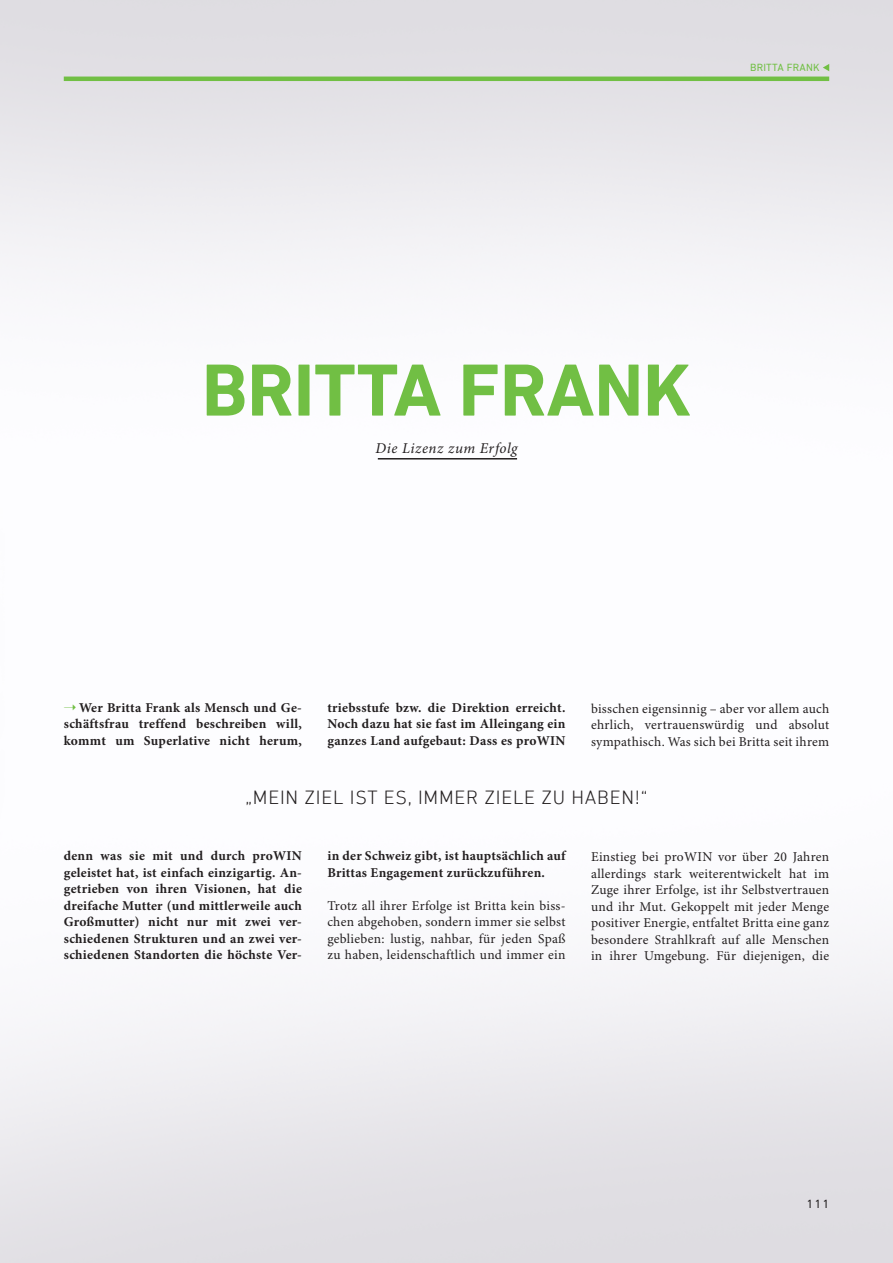
<style>
.page{position:relative;width:893px;height:1263px;background:#fff}
.page>*{position:absolute;margin:0;border:0;box-sizing:border-box;transform-origin:0 0}
.t1{font:700 75px "DIN Next LT Pro";letter-spacing:-.005em;color:#71bf44}
.t2{font:300 19.5px "DIN Next LT Pro";letter-spacing:.04em;color:#231f20}
.t3{font:italic 15px "Minion Pro";letter-spacing:.04em;color:#231f20}
.t4{font:13.5px/16.5px "Minion Pro";letter-spacing:.02em;color:#231f20;text-align:justify}
.t5{font:700 13.5px/16.5px "Minion Pro";letter-spacing:.02em;color:#231f20;text-align:justify}
.t6{font:12px "DIN Next LT Pro";color:#231f20}
.t7{font:10.5px "DIN Next LT Pro";letter-spacing:.02em;color:#71bf44}
.s1{color:#71bf44}
</style>
<div class="page">
<svg style="left:823px;top:64px;width:6px;height:7px"></svg>
<hr style="left:64px;top:77px;width:765px;height:4px;background:#71bf44">
<hr style="left:378px;top:458px;width:139px;height:1px;background:#231f20">
<p class="t7" style="left:750px;top:62px;width:71px">BRITTA FRANK</p>
<p class="t1" style="left:202px;top:346px;width:491px">BRITTA FRANK</p>
<p class="t3" style="left:376px;top:439px;width:143px">Die Lizenz zum Erfolg</p>
<p class="t5" style="left:64px;top:700px;width:240px"><span class="s1">➝</span> Wer Britta Frank als Mensch und Ge&shy;schäftsfrau treffend beschreiben will, kommt um Superlative nicht herum,</p>
<p class="t5" style="left:327px;top:700px;width:240px">triebsstufe bzw. die Direktion erreicht.<br>Noch dazu hat sie fast im Alleingang ein ganzes Land aufgebaut: Dass es proWIN</p>
<p class="t4" style="left:591px;top:701px;width:240px">bisschen eigensinnig – aber vor allem auch ehrlich, vertrauenswürdig und absolut sympathisch. Was sich bei Britta seit ihrem</p>
<p class="t2" style="left:245px;top:786px;width:404px">„MEIN ZIEL IST ES, IMMER ZIELE ZU HABEN!“</p>
<p class="t5" style="left:64px;top:848px;width:240px">denn was sie mit und durch proWIN geleistet hat, ist einfach einzigartig. An&shy;getrieben von ihren Visionen, hat die dreifache Mutter (und mittlerweile auch Großmutter) nicht nur mit zwei ver&shy;schiedenen Strukturen und an zwei ver&shy;schiedenen Standorten die höchste Ver-</p>
<p class="t5" style="left:327px;top:848px;width:240px">in der Schweiz gibt, ist hauptsächlich auf<br>Brittas Engagement zurückzuführen.</p>
<p class="t4" style="left:327px;top:898px;width:240px">Trotz all ihrer Erfolge ist Britta kein biss&shy;chen abgehoben, sondern immer sie selbst geblieben: lustig, nahbar, für jeden Spaß zu haben, leidenschaftlich und immer ein</p>
<p class="t4" style="left:591px;top:849px;width:240px">Einstieg bei proWIN vor über 20 Jahren allerdings stark weiterentwickelt hat im Zuge ihrer Erfolge, ist ihr Selbstvertrauen und ihr Mut. Gekoppelt mit jeder Menge positiver Energie, entfaltet Britta eine ganz besondere Strahlkraft auf alle Menschen in ihrer Umgebung. Für diejenigen, die</p>
<p class="t6" style="left:807px;top:1197px;width:24px">111</p>
</div>
